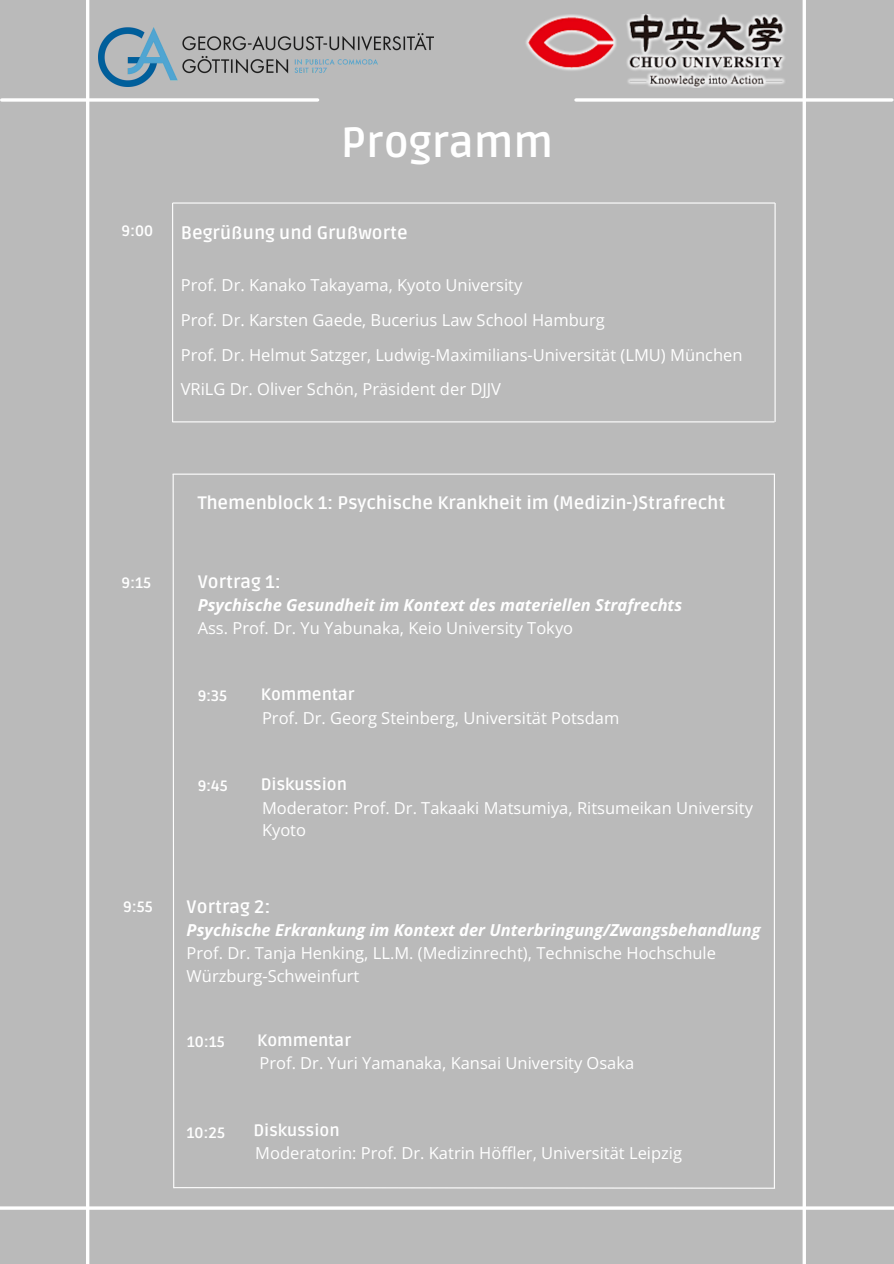
<style>
.page{position:relative;width:894px;height:1264px;background:#fff}
.page>*{position:absolute;margin:0;border:0;box-sizing:border-box;transform-origin:0 0}
.t1{font:700 42px "Ruda";color:#fff}
.t2{font:700 18px "Ruda";color:#fff}
.t3{font:16.5px/34.8px "Open Sans";color:#fff}
.t4{font:italic 700 16.5px/22.5px "Open Sans";color:#fff}
.t5{font:700 16.5px "Ruda";color:#fff}
.t6{font:700 15px "Ruda";color:#fff}
.s1{font-weight:400;font-style:normal}
.s2{font-family:"Ruda";font-weight:700}
.s3{font-weight:700;font-style:italic}
</style>
<div class="page">
<div style="left:0;top:0;width:893px;height:1263px;background:#bababa"></div>
<svg style="left:2px;top:98px;width:315px;height:4px"></svg>
<hr style="left:0;top:1206px;width:893px;height:3px;background:#fff">
<svg style="left:576px;top:98px;width:315px;height:4px"></svg>
<hr style="left:802px;top:0;width:3px;height:1263px;background:#fff">
<hr style="left:86px;top:0;width:3px;height:1263px;background:#fff">
<hr style="left:172px;top:202px;width:602px;height:1px;background:#fff">
<hr style="left:172px;top:203px;width:1px;height:219px;background:#fff">
<hr style="left:774px;top:203px;width:1px;height:219px;background:#fff">
<hr style="left:172px;top:421px;width:602px;height:1px;background:#fff">
<img style="left:98px;top:27px;width:336px;height:60px">
<svg style="left:172px;top:473px;width:603px;height:716px"></svg>
<img style="left:526px;top:14px;width:260px;height:73px">
<p class="t6" style="left:121px;top:222px;width:33px">9:00</p>
<p class="t1" style="left:341px;top:118px;width:214px">Programm</p>
<p class="t2" style="left:181px;top:222px;width:228px">Begrüßung und Grußworte</p>
<p class="t3" style="left:181px;top:267px;width:563px">Prof. Dr. Kanako Takayama, Kyoto University<br>Prof. Dr. Karsten Gaede, Bucerius Law School Hamburg<br>Prof. Dr. Helmut Satzger, Ludwig-Maximilians-Universität (LMU) München VRiLG Dr. Oliver Schön, Präsident der DJJV</p>
<p class="t6" style="left:121px;top:573px;width:31px">9:15</p>
<h3 class="t6" style="left:123px;top:897px;width:31px">9:55</h3>
<h2 class="t2" style="left:198px;top:492px;width:529px">Themenblock 1: Psychische Krankheit im (Medizin-)Strafrecht</h2>
<h3 class="t2" style="left:198px;top:571px;width:85px">Vortrag 1:</h3>
<h3 class="t4" style="left:198px;top:593px;width:486px">Psychische Gesundheit im Kontext des materiellen Strafrechts<br><span class="s1">Ass. Prof. Dr. Yu Yabunaka, Keio University Tokyo</span></h3>
<h3 class="t6" style="left:198px;top:686px;width:31px">9:35</h3>
<h3 class="t6" style="left:198px;top:777px;width:31px">9:45</h3>
<h2 class="t5" style="left:261px;top:685px;width:95px">Kommentar</h2>
<h3 class="t3" style="left:262px;top:700px;width:359px">Prof. Dr. Georg Steinberg, Universität Potsdam</h3>
<p class="t3" style="left:261px;top:772px;width:493px;line-height:23.1px"><span class="s2">Diskussion<br></span>Moderator: Prof. Dr. Takaaki Matsumiya, Ritsumeikan University<br>Kyoto</p>
<h3 class="t2" style="left:186px;top:896px;width:85px">Vortrag 2:</h3>
<h3 class="t3" style="left:186px;top:918px;width:575px;line-height:22.5px"><span class="s3">Psychische Erkrankung im Kontext der Unterbringung/Zwangsbehandlung<br></span>Prof. Dr. Tanja Henking, LL.M. (Medizinrecht), Technische Hochschule<br>Würzburg-Schweinfurt</h3>
<p class="t6" style="left:187px;top:1033px;width:39px">10:15</p>
<p class="t6" style="left:186px;top:1123px;width:40px">10:25</p>
<h3 class="t3" style="left:257px;top:1027px;width:378px;line-height:23.7px"><span class="s2">Kommentar<br></span>Prof. Dr. Yuri Yamanaka, Kansai University Osaka</h3>
<p class="t3" style="left:253px;top:1117px;width:430px;line-height:23.7px"><span class="s2">Diskussion<br></span>Moderatorin: Prof. Dr. Katrin Höffler, Universität Leipzig</p>
</div>
